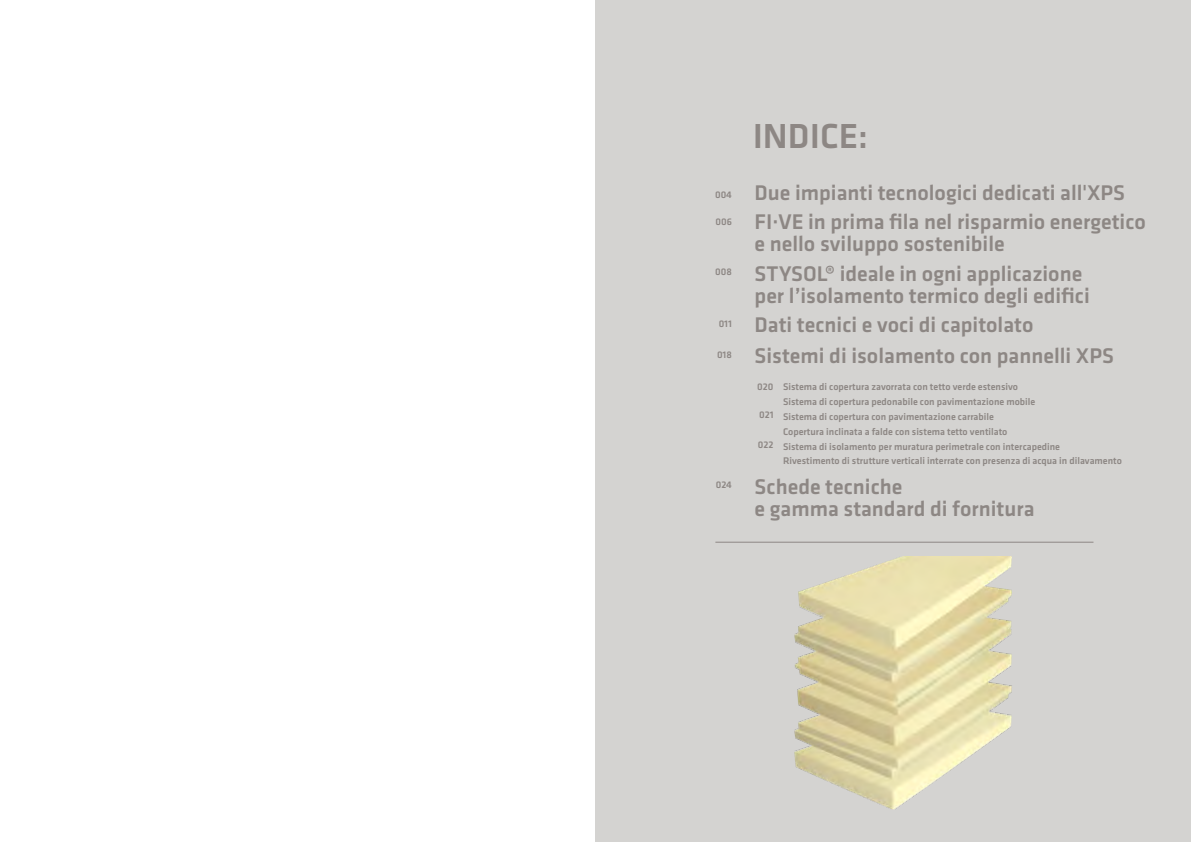
<style>
.page{position:relative;width:1191px;height:842px;background:#fff}
.page>*{position:absolute;margin:0;border:0;box-sizing:border-box;transform-origin:0 0}
.t1{font:500 36px "Klavika";color:#8d8784}
.t2{font:500 22px/29.2px "Klavika";color:#8d8784}
.t3{font:500 10px/14.8px "Klavika";color:#8d8784}
</style>
<div class="page">
<div style="left:595px;top:0;width:596px;height:842px;background:#d4d3d1"></div>
<img style="left:794px;top:557px;width:218px;height:253px">
<hr style="left:715px;top:542px;width:378px;height:1px;background:#8d8784">
<p class="t3" style="left:715px;top:187px;width:18px">004</p>
<p class="t3" style="left:715px;top:214px;width:18px">006</p>
<p class="t3" style="left:715px;top:264px;width:18px">008</p>
<p class="t3" style="left:718px;top:316px;width:15px">011</p>
<p class="t3" style="left:717px;top:347px;width:16px">018</p>
<p class="t3" style="left:716px;top:477px;width:18px">024</p>
<h1 class="t1" style="left:752px;top:116px;width:117px">INDICE:</h1>
<h2 class="t2" style="left:754px;top:179px;width:393px">Due impianti tecnologici dedicati all'XPS<br>FI·VE in prima fila nel risparmio energetico</h2>
<h2 class="t2" style="left:754px;top:230px;width:329px">e nello sviluppo sostenibile<br>STYSOL® ideale in ogni applicazione</h2>
<h2 class="t2" style="left:754px;top:281px;width:337px">per l’isolamento termico degli edifici<br>Dati tecnici e voci di capitolato</h2>
<h2 class="t2" style="left:754px;top:342px;width:361px">Sistemi di isolamento con pannelli XPS</h2>
<p class="t3" style="left:783px;top:380px;width:340px">Sistema di copertura zavorrata con tetto verde estensivo<br>Sistema di copertura pedonabile con pavimentazione mobile<br>Sistema di copertura con pavimentazione carrabile<br>Copertura inclinata a falde con sistema tetto ventilato<br>Sistema di isolamento per muratura perimetrale con intercapedine<br>Rivestimento di strutture verticali interrate con presenza di acqua in dilavamento</p>
<h2 class="t2" style="left:754px;top:476px;width:281px;line-height:22px">Schede tecniche<br>e gamma standard di fornitura</h2>
<p class="t3" style="left:757px;top:379px;width:18px">020</p>
<p class="t3" style="left:759px;top:408px;width:16px">021</p>
<p class="t3" style="left:758px;top:437px;width:17px">022</p>
</div>
